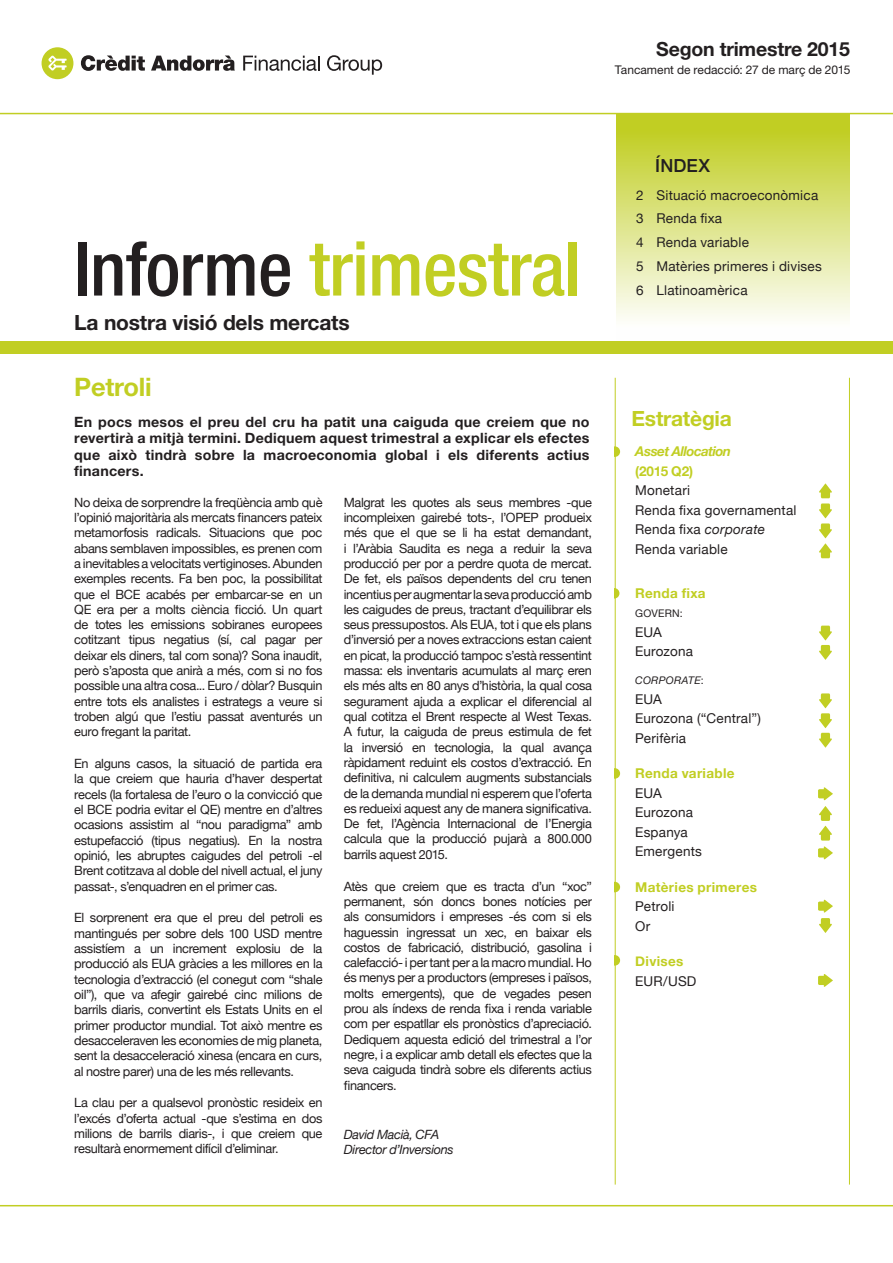
<style>
.page{position:relative;width:893px;height:1263px;background:#fff}
.page>*{position:absolute;margin:0;border:0;box-sizing:border-box;transform-origin:0 0}
.Texto_normal{font:500 condensed 75px "Helvetica Neue";letter-spacing:-.01em;color:#c1ce23}
.Texto_normal-2{font:700 25.5px "Helvetica Neue LT Std";letter-spacing:-.01em;color:#c1ce23}
.Texto_normal-3{font:700 21px "Helvetica Neue LT Std";letter-spacing:-.01em;color:#231f20}
.Texto_normal-4{font:700 21px "Helvetica Neue LT Std";letter-spacing:-.01em;color:#c1ce23}
.Texto_normal-5{font:700 19.5px "Helvetica Neue LT Std";letter-spacing:-.01em;color:#231f20}
._2col{font:500 18px "Helvetica Neue";letter-spacing:.01em;color:#231f20}
._2col-2{font:700 14.25px/16.5px "Helvetica Neue LT Std";letter-spacing:.015em;color:#231f20;text-align:justify}
._2col-3{font:13.5px/19.5px "Helvetica Neue";letter-spacing:.015em;color:#231f20}
._2col-4{font:700 13.5px/19.5px "Helvetica Neue";letter-spacing:.025em;color:#c1ce23}
._2col-5{font:italic 700 13.5px "Helvetica Neue";letter-spacing:-.04em;color:#c1ce23}
._2col-6{font:12.75px/15.3px "Helvetica Neue";letter-spacing:-.025em;color:#231f20;text-align:justify}
._2col-7{font:italic 12.75px "Helvetica Neue";letter-spacing:-.025em;color:#231f20}
._2col-8{font:12px "Helvetica Neue LT Std";color:#231f20}
._2col-9{font:italic 10.5px "Helvetica Neue";letter-spacing:.025em;color:#231f20}
._2col-10{font:10.5px "Helvetica Neue";letter-spacing:.025em;color:#231f20}
.s1{color:#231f20}
.s2{font-style:italic}
.s3{font-style:normal}
.s4{font-weight:700;color:#c1ce23}
.s5{font-weight:400;color:#231f20}
</style>
<div class="page">
<div style="left:617px;top:114px;width:233px;height:227px;background:linear-gradient(to bottom,#bdca14,#fff)"></div>
<hr style="left:0;top:1205px;width:893px;height:1px;background:#c1ce23">
<div style="left:0;top:341px;width:893px;height:13px;background:#c1ce23"></div>
<hr style="left:0;top:113px;width:893px;height:1px;background:#c1ce23">
<hr style="left:849px;top:378px;width:1px;height:806px;background:#c1ce23">
<hr style="left:615px;top:378px;width:1px;height:806px;background:#c1ce23">
<svg style="left:615px;top:446px;width:5px;height:11px"></svg>
<svg style="left:819px;top:483px;width:13px;height:75px"></svg>
<svg style="left:818px;top:974px;width:15px;height:13px"></svg>
<svg style="left:819px;top:626px;width:13px;height:34px"></svg>
<svg style="left:819px;top:918px;width:13px;height:15px"></svg>
<svg style="left:818px;top:900px;width:15px;height:12px"></svg>
<svg style="left:819px;top:693px;width:13px;height:55px"></svg>
<svg style="left:818px;top:806px;width:15px;height:53px"></svg>
<svg style="left:818px;top:787px;width:15px;height:13px"></svg>
<svg style="left:615px;top:588px;width:4px;height:10px"></svg>
<svg style="left:615px;top:768px;width:5px;height:11px"></svg>
<svg style="left:616px;top:882px;width:4px;height:10px"></svg>
<svg style="left:616px;top:955px;width:4px;height:10px"></svg>
<div style="left:42px;top:47px;width:31px;height:32px;background:#c1ce23;border-radius:50%"></div>
<svg style="left:48px;top:55px;width:19px;height:16px"></svg>
<svg style="left:81px;top:55px;width:64px;height:16px"></svg>
<svg style="left:151px;top:56px;width:84px;height:15px"></svg>
<svg style="left:243px;top:56px;width:77px;height:15px"></svg>
<svg style="left:327px;top:55px;width:55px;height:20px"></svg>
<p class="Texto_normal-5" style="left:656px;top:37px;width:195px">Segon trimestre 2015</p>
<p class="_2col-8" style="left:615px;top:63px;width:237px">Tancament de redacció: 27 de març de 2015</p>
<p class="Texto_normal" style="left:74px;top:224px;width:508px"><span class="s1">Informe</span> trimestral</p>
<p class="Texto_normal-3" style="left:74px;top:310px;width:277px">La nostra visió dels mercats</p>
<p class="Texto_normal-2" style="left:74px;top:371px;width:79px">Petroli</p>
<p class="_2col-2" style="left:74px;top:413px;width:517px">En pocs mesos el preu del cru ha patit una caiguda que creiem que no revertirà a mitjà termini. Dediquem aquest trimestral a explicar els efectes que això tindrà sobre la macroeconomia global i els diferents actius financers.</p>
<p class="_2col-6" style="left:74px;top:495px;width:250px">No deixa de sorprendre la freqüència amb què l’opinió majoritària als mercats financers pateix metamorfosis radicals. Situacions que poc abans semblaven impossibles, es prenen com a inevitables a velocitats vertiginoses. Abunden exemples recents. Fa ben poc, la possibilitat que el BCE acabés per embarcar-se en un QE era per a molts ciència ficció. Un quart de totes les emissions sobiranes europees cotitzant tipus negatius (sí, cal pagar per deixar els diners, tal com sona)? Sona inaudit, però s’aposta que anirà a més, com si no fos possible una altra cosa... Euro / dòlar? Busquin entre tots els analistes i estrategs a veure si troben algú que l’estiu passat aventurés un euro fregant la paritat.</p>
<p class="_2col-6" style="left:74px;top:757px;width:250px">En alguns casos, la situació de partida era la que creiem que hauria d’haver despertat recels (la fortalesa de l’euro o la convicció que el BCE podria evitar el QE) mentre en d’altres ocasions assistim al “nou paradigma” amb estupefacció (tipus negatius). En la nostra opinió, les abruptes caigudes del petroli -el Brent cotitzava al doble del nivell actual, el juny passat-, s’enquadren en el primer cas.</p>
<p class="_2col-6" style="left:74px;top:911px;width:250px">El sorprenent era que el preu del petroli es mantingués per sobre dels 100 USD mentre assistíem a un increment explosiu de la producció als EUA gràcies a les millores en la tecnologia d’extracció (el conegut com “shale oil”), que va afegir gairebé cinc milions de barrils diaris, convertint els Estats Units en el primer productor mundial. Tot això mentre es desacceleraven les economies de mig planeta, sent la desacceleració xinesa (encara en curs, al nostre parer) una de les més rellevants.</p>
<p class="_2col-6" style="left:74px;top:1096px;width:250px">La clau per a qualsevol pronòstic resideix en l’excés d’oferta actual -que s’estima en dos milions de barrils diaris-, i que creiem que resultarà enormement difícil d’eliminar.</p>
<p class="_2col-6" style="left:344px;top:495px;width:250px">Malgrat les quotes als seus membres -que incompleixen gairebé tots-, l’OPEP produeix més que el que se li ha estat demandant, i l’Aràbia Saudita es nega a reduir la seva producció per por a perdre quota de mercat.<br>De fet, els països dependents del cru tenen incentius per augmentar la seva producció amb les caigudes de preus, tractant d’equilibrar els seus pressupostos. Als EUA, tot i que els plans d’inversió per a noves extraccions estan caient en picat, la producció tampoc s’està ressentint massa: els inventaris acumulats al març eren els més alts en 80 anys d’història, la qual cosa segurament ajuda a explicar el diferencial al qual cotitza el Brent respecte al West Texas.<br>A futur, la caiguda de preus estimula de fet la inversió en tecnologia, la qual avança ràpidament reduint els costos d’extracció. En definitiva, ni calculem augments substancials de la demanda mundial ni esperem que l’oferta es redueixi aquest any de manera significativa.<br>De fet, l’Agència Internacional de l’Energia calcula que la producció pujarà a 800.000 barrils aquest 2015.</p>
<p class="_2col-6" style="left:344px;top:879px;width:250px">Atès que creiem que es tracta d’un “xoc” permanent, són doncs bones notícies per als consumidors i empreses -és com si els haguessin ingressat un xec, en baixar els costos de fabricació, distribució, gasolina i calefacció- i per tant per a la macro mundial. Ho és menys per a productors (empreses i països, molts emergents), que de vegades pesen prou als índexs de renda fixa i renda variable com per espatllar els pronòstics d’apreciació.<br>Dediquem aquesta edició del trimestral a l’or negre, i a explicar amb detall els efectes que la seva caiguda tindrà sobre els diferents actius financers.</p>
<p class="_2col-7" style="left:344px;top:1125px;width:97px">David Macià, CFA</p>
<p class="_2col-7" style="left:344px;top:1140px;width:111px">Director d’Inversions</p>
<p class="_2col" style="left:655px;top:151px;width:56px">ÍNDEX</p>
<p class="_2col-3" style="left:636px;top:186px;width:184px">2 Situació macroeconòmica</p>
<p class="_2col-3" style="left:636px;top:210px;width:88px">3 Renda fixa</p>
<p class="_2col-3" style="left:636px;top:233px;width:114px">4 Renda variable</p>
<p class="_2col-3" style="left:636px;top:257px;width:187px">5 Matèries primeres i divises</p>
<p class="_2col-3" style="left:636px;top:281px;width:113px">6 Llatinoamèrica</p>
<p class="Texto_normal-4" style="left:631px;top:405px;width:102px">Estratègia</p>
<p class="_2col-5" style="left:635px;top:441px;width:97px">Asset Allocation</p>
<p class="_2col-4" style="left:635px;top:461px;width:59px">(2015 Q2)</p>
<p class="_2col-3" style="left:635px;top:481px;width:163px">Monetari<br>Renda fixa governamental<br>Renda fixa <span class="s2">corporate<br></span>Renda variable</p>
<p class="_2col-4" style="left:635px;top:584px;width:72px">Renda fixa</p>
<p class="_2col-10" style="left:635px;top:606px;width:49px">GOVERN:</p>
<p class="_2col-3" style="left:635px;top:623px;width:59px">EUA<br>Eurozona</p>
<p class="_2col-9" style="left:635px;top:673px;width:70px">CORPORATE<span class="s3">:</span></p>
<p class="_2col-3" style="left:635px;top:690px;width:127px">EUA<br>Eurozona (“Central”)<br>Perifèria</p>
<p class="_2col-3" style="left:635px;top:764px;width:101px"><span class="s4">Renda variable<br></span>EUA<br>Eurozona<br>Espanya<br>Emergents</p>
<p class="_2col-4" style="left:635px;top:878px;width:123px">Matèries primeres<br><span class="s5">Petroli<br>Or</span></p>
<p class="_2col-4" style="left:635px;top:952px;width:63px">Divises<br><span class="s5">EUR/USD</span></p>
</div>
